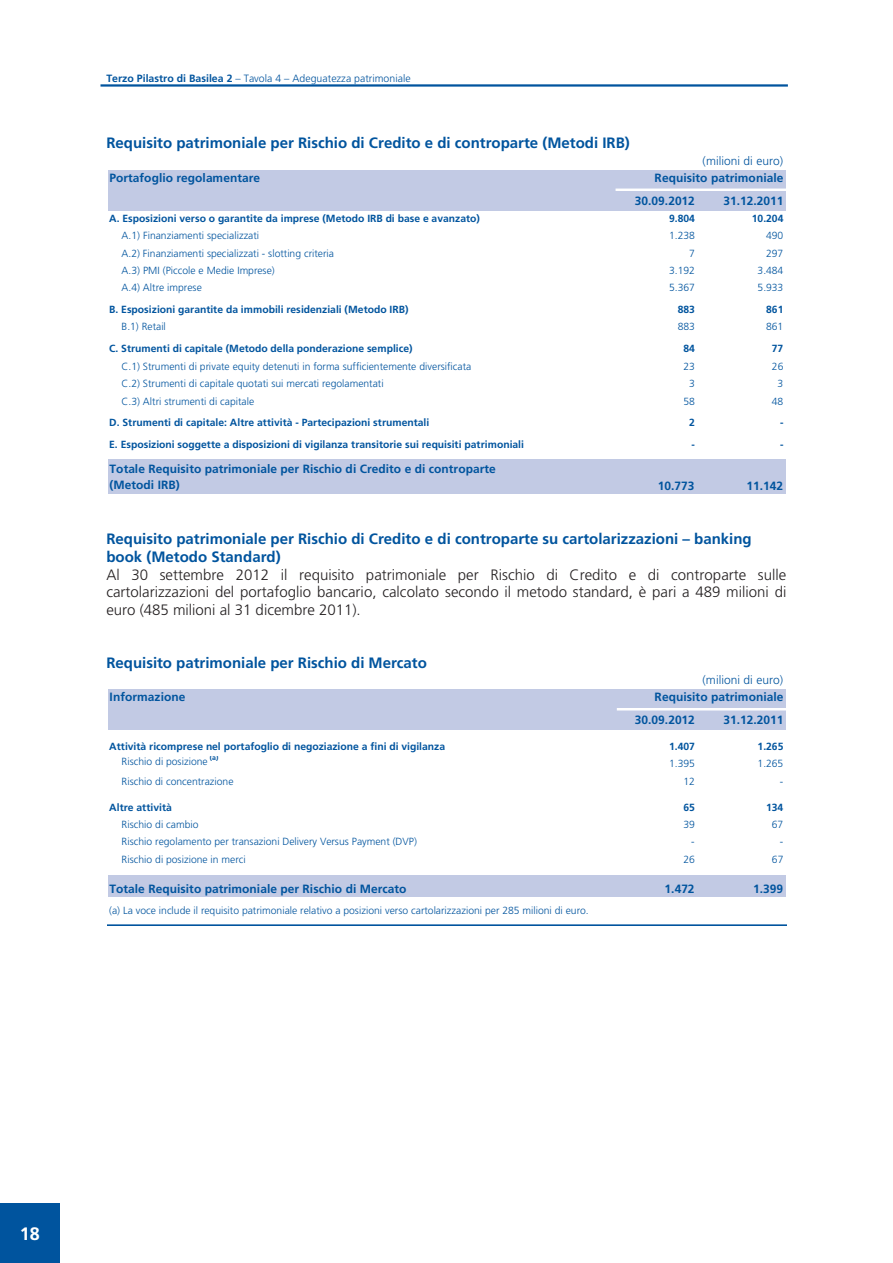
<style>
.page{position:relative;width:893px;height:1263px;background:#fff}
.page>*{position:absolute;margin:0;border:0;box-sizing:border-box;transform-origin:0 0}
.t1{font:700 18px "Frutiger";color:#fff}
.t2{font:700 15px/17.9px "Frutiger LT";color:#00549e}
.t3{font:300 15px/17.5px "Frutiger LT";color:#231f20;text-align:justify}
.t4{font:700 12px/15.8px "Frutiger LT";letter-spacing:.005em;color:#00549e}
.t5{font:300 12px "Frutiger LT";letter-spacing:.005em;color:#00549e}
.t6{font:300 10.5px "Frutiger LT";color:#00549e}
.t7{font:300 10.35px "Frutiger LT";color:#00549e}
.t8{font:700 10.35px "Frutiger LT";color:#00549e}
.t9{font:700 6.9px "Frutiger LT";color:#00549e}
.s1{font-weight:700}
</style>
<div class="page">
<hr style="left:100px;top:84px;width:688px;height:3px;background:#00549e">
<div style="left:108px;top:170px;width:678px;height:40px;background:#c2cae4"></div>
<div style="left:108px;top:459px;width:678px;height:35px;background:#c2cae4"></div>
<div style="left:616px;top:189px;width:170px;height:2px;border:1px solid #fff"></div>
<div style="left:108px;top:689px;width:678px;height:41px;background:#c2cae4"></div>
<div style="left:108px;top:875px;width:678px;height:22px;background:#c2cae4"></div>
<div style="left:617px;top:708px;width:170px;height:2px;border:1px solid #fff"></div>
<svg style="left:108px;top:925px;width:678px;height:1px"></svg>
<div style="left:0;top:1203px;width:60px;height:60px;background:#00549e"></div>
<p class="t6" style="left:106px;top:74px;width:306px"><span class="s1">Terzo Pilastro di Basilea 2</span> – Tavola 4 – Adeguatezza patrimoniale</p>
<h2 class="t2" style="left:106px;top:135px;width:525px">Requisito patrimoniale per Rischio di Credito e di controparte (Metodi IRB)</h2>
<p class="t4" style="left:110px;top:171px;width:152px">Portafoglio regolamentare</p>
<p class="t5" style="left:703px;top:156px;width:82px">(milioni di euro)</p>
<p class="t4" style="left:655px;top:171px;width:130px">Requisito patrimoniale</p>
<p class="t4" style="left:635px;top:194px;width:61px">30.09.2012</p>
<p class="t4" style="left:723px;top:194px;width:61px">31.12.2011</p>
<p class="t8" style="left:109px;top:214px;width:372px">A. Esposizioni verso o garantite da imprese (Metodo IRB di base e avanzato)</p>
<p class="t8" style="left:669px;top:214px;width:27px">9.804</p>
<p class="t8" style="left:752px;top:214px;width:33px">10.204</p>
<p class="t7" style="left:122px;top:231px;width:139px">A.1) Finanziamenti specializzati</p>
<p class="t7" style="left:669px;top:231px;width:27px">1.238</p>
<p class="t7" style="left:766px;top:231px;width:19px">490</p>
<p class="t7" style="left:122px;top:249px;width:214px">A.2) Finanziamenti specializzati - slotting criteria</p>
<p class="t7" style="left:689px;top:249px;width:7px">7</p>
<p class="t7" style="left:766px;top:249px;width:19px">297</p>
<p class="t7" style="left:122px;top:266px;width:155px">A.3) PMI (Piccole e Medie Imprese)</p>
<p class="t7" style="left:669px;top:266px;width:27px">3.192</p>
<p class="t7" style="left:758px;top:266px;width:27px">3.484</p>
<p class="t7" style="left:122px;top:283px;width:82px">A.4) Altre imprese</p>
<p class="t7" style="left:669px;top:283px;width:27px">5.367</p>
<p class="t7" style="left:758px;top:283px;width:27px">5.933</p>
<p class="t8" style="left:109px;top:305px;width:301px">B. Esposizioni garantite da immobili residenziali (Metodo IRB)</p>
<p class="t8" style="left:678px;top:305px;width:19px">883</p>
<p class="t8" style="left:766px;top:305px;width:19px">861</p>
<p class="t7" style="left:122px;top:322px;width:46px">B.1) Retail</p>
<p class="t7" style="left:678px;top:322px;width:19px">883</p>
<p class="t7" style="left:766px;top:322px;width:19px">861</p>
<p class="t8" style="left:109px;top:344px;width:305px">C. Strumenti di capitale (Metodo della ponderazione semplice)</p>
<p class="t8" style="left:683px;top:344px;width:13px">84</p>
<p class="t8" style="left:772px;top:344px;width:13px">77</p>
<p class="t7" style="left:122px;top:362px;width:351px">C.1) Strumenti di private equity detenuti in forma sufficientemente diversificata</p>
<p class="t7" style="left:683px;top:362px;width:13px">23</p>
<p class="t7" style="left:772px;top:362px;width:13px">26</p>
<p class="t7" style="left:122px;top:379px;width:263px">C.2) Strumenti di capitale quotati sui mercati regolamentati</p>
<p class="t7" style="left:689px;top:379px;width:7px">3</p>
<p class="t7" style="left:778px;top:379px;width:7px">3</p>
<p class="t7" style="left:122px;top:397px;width:134px">C.3) Altri strumenti di capitale</p>
<p class="t7" style="left:683px;top:397px;width:13px">58</p>
<p class="t7" style="left:772px;top:397px;width:13px">48</p>
<p class="t8" style="left:109px;top:418px;width:322px">D. Strumenti di capitale: Altre attività - Partecipazioni strumentali</p>
<p class="t8" style="left:689px;top:418px;width:7px">2</p>
<p class="t8" style="left:780px;top:418px;width:5px">-</p>
<p class="t8" style="left:109px;top:440px;width:416px">E. Esposizioni soggette a disposizioni di vigilanza transitorie sui requisiti patrimoniali</p>
<p class="t8" style="left:691px;top:440px;width:5px">-</p>
<p class="t8" style="left:780px;top:440px;width:5px">-</p>
<p class="t4" style="left:110px;top:462px;width:388px">Totale Requisito patrimoniale per Rischio di Credito e di controparte (Metodi IRB)</p>
<p class="t4" style="left:658px;top:479px;width:38px">10.773</p>
<p class="t4" style="left:746px;top:479px;width:38px">11.142</p>
<h2 class="t2" style="left:106px;top:531px;width:647px">Requisito patrimoniale per Rischio di Credito e di controparte su cartolarizzazioni – banking book (Metodo Standard)</h2>
<p class="t3" style="left:106px;top:567px;width:682px">Al 30 settembre 2012 il requisito patrimoniale per Rischio di Credito e di controparte sulle cartolarizzazioni del portafoglio bancario, calcolato secondo il metodo standard, è pari a 489 milioni di euro (485 milioni al 31 dicembre 2011).</p>
<h2 class="t2" style="left:106px;top:655px;width:322px">Requisito patrimoniale per Rischio di Mercato</h2>
<p class="t5" style="left:703px;top:675px;width:82px">(milioni di euro)</p>
<p class="t4" style="left:110px;top:690px;width:77px">Informazione</p>
<p class="t4" style="left:635px;top:713px;width:62px">30.09.2012</p>
<p class="t4" style="left:723px;top:713px;width:61px">31.12.2011</p>
<p class="t8" style="left:109px;top:742px;width:337px">Attività ricomprese nel portafoglio di negoziazione a fini di vigilanza</p>
<p class="t8" style="left:669px;top:742px;width:27px">1.407</p>
<p class="t8" style="left:758px;top:742px;width:27px">1.265</p>
<p class="t7" style="left:122px;top:758px;width:88px">Rischio di posizione</p>
<p class="t9" style="left:210px;top:755px;width:10px">(a)</p>
<p class="t4" style="left:655px;top:690px;width:130px">Requisito patrimoniale</p>
<p class="t7" style="left:669px;top:760px;width:27px">1.395</p>
<p class="t7" style="left:758px;top:760px;width:27px">1.265</p>
<p class="t7" style="left:122px;top:777px;width:113px">Rischio di concentrazione</p>
<p class="t7" style="left:683px;top:777px;width:13px">12</p>
<p class="t7" style="left:780px;top:777px;width:5px">-</p>
<p class="t8" style="left:109px;top:803px;width:64px">Altre attività</p>
<p class="t8" style="left:683px;top:803px;width:13px">65</p>
<p class="t8" style="left:766px;top:803px;width:19px">134</p>
<p class="t7" style="left:122px;top:820px;width:78px">Rischio di cambio</p>
<p class="t7" style="left:683px;top:820px;width:13px">39</p>
<p class="t7" style="left:772px;top:820px;width:13px">67</p>
<p class="t7" style="left:122px;top:837px;width:297px">Rischio regolamento per transazioni Delivery Versus Payment (DVP)</p>
<p class="t7" style="left:691px;top:837px;width:5px">-</p>
<p class="t7" style="left:780px;top:837px;width:5px">-</p>
<p class="t7" style="left:122px;top:855px;width:126px">Rischio di posizione in merci</p>
<p class="t7" style="left:683px;top:855px;width:13px">26</p>
<p class="t7" style="left:772px;top:855px;width:13px">67</p>
<p class="t4" style="left:110px;top:882px;width:298px">Totale Requisito patrimoniale per Rischio di Mercato</p>
<p class="t4" style="left:665px;top:882px;width:32px">1.472</p>
<p class="t4" style="left:753px;top:882px;width:31px">1.399</p>
<p class="t7" style="left:109px;top:906px;width:481px">(a) La voce include il requisito patrimoniale relativo a posizioni verso cartolarizzazioni per 285 milioni di euro.</p>
<h1 class="t1" style="left:20px;top:1226px;width:22px">18</h1>
</div>
